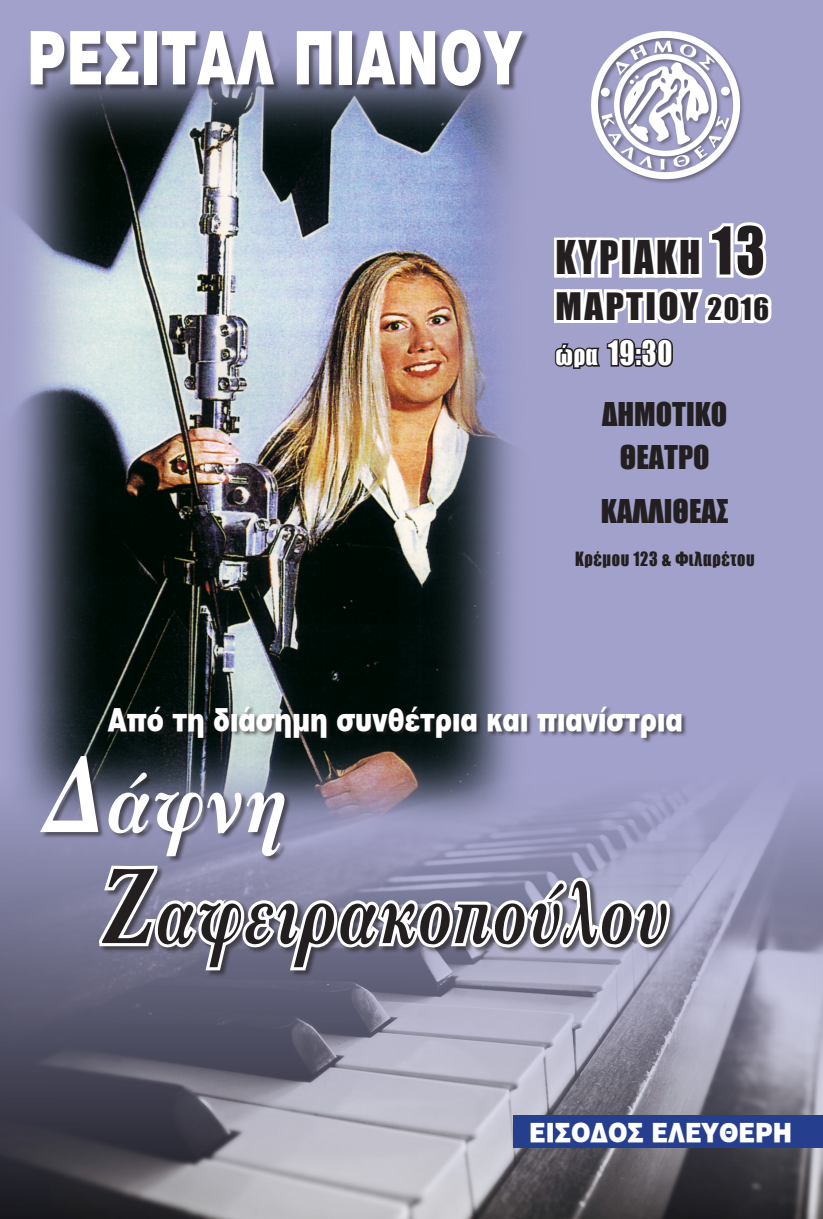
<style>
.page{position:relative;width:823px;height:1219px;background:#fff}
.page>*{position:absolute;margin:0;border:0;box-sizing:border-box;transform-origin:0 0}
.t1{font:italic 88.1px "UB Baskerville Bold";letter-spacing:.03em;color:#231f20;scale:.79 1}
.t2{font:italic 88.1px "UB Baskerville Bold";color:#fff;scale:.91 1}
.t3{font:900 73.2px "UB Helvetica";letter-spacing:.02em;color:#fff;scale:.7 1}
.t4{font:42.7px "Impact";letter-spacing:.06em;color:#231f20;scale:.9 1}
.t5{font:34.8px "Impact";letter-spacing:.06em;color:#231f20;scale:1.06 1}
.t6{font:900 31.2px "UB Helvetica";color:#fff;scale:.82 1}
.t7{font:30.9px "Impact";color:#fff;scale:.9 1}
.t8{font:30.1px "Impact";color:#231f20}
.t9{font:900 26px "UB Helvetica";color:#fff;scale:.9 1}
.t10{font:18.1px "Impact";letter-spacing:.04em;color:#231f20;scale:.9 1}
.s1{font-size:60.9px}
.s2{font-size:28.3px}
.s3{font-size:24.7px}
.s4{font-size:111.6px}
</style>
<div class="page">
<img style="left:0;top:0;width:822px;height:1219px">
<div style="left:106px;top:706px;width:581px;height:38px;background:#231f20;opacity:.67"></div>
<div style="left:31px;top:30px;width:498px;height:63px;background:#231f20;opacity:.55"></div>
<div style="left:40px;top:756px;width:636px;height:222px;background:#231f20;opacity:.61"></div>
<svg style="left:96px;top:862px;width:577px;height:272px;background:#9696a7"></svg>
<svg style="left:550px;top:185px;width:226px;height:185px"></svg>
<img style="left:582px;top:22px;width:165px;height:165px">
<div style="left:513px;top:1115px;width:309px;height:33px;background:#253f8e"></div>
<p class="t3" style="left:27px;top:15px;width:708px">ΡΕΣΙΤΑΛ ΠΙΑΝΟΥ</p>
<p class="t4" style="left:555px;top:225px;width:234px">ΚΥΡΙΑΚΗ <span class="s1">13</span></p>
<p class="t5" style="left:555px;top:279px;width:203px">ΜΑΡΤΙΟΥ <span class="s2">2016</span></p>
<p class="t7" style="left:555px;top:329px;width:131px"><span class="s3">ώρα</span> 19:30</p>
<p class="t8" style="left:601px;top:391px;width:127px">ΔΗΜΟΤΙΚΟ</p>
<p class="t8" style="left:619px;top:434px;width:91px">ΘΕΑΤΡΟ</p>
<p class="t8" style="left:600px;top:488px;width:129px">ΚΑΛΛΙΘΕΑΣ</p>
<p class="t10" style="left:574px;top:544px;width:201px">Κρέμου 123 &amp; Φιλαρέτου</p>
<p class="t6" style="left:108px;top:702px;width:702px">Από τη διάσημη συνθέτρια και πιανίστρια</p>
<p class="t2" style="left:44px;top:756px;width:270px"><span class="s4">Δ</span>άφνη</p>
<p class="t1" style="left:102px;top:867px;width:720px"><span class="s4">Ζ</span>αφειρακοπούλου</p>
<p class="t9" style="left:529px;top:1117px;width:293px">ΕΙΣΟΔΟΣ ΕΛΕΥΘΕΡΗ</p>
</div>
